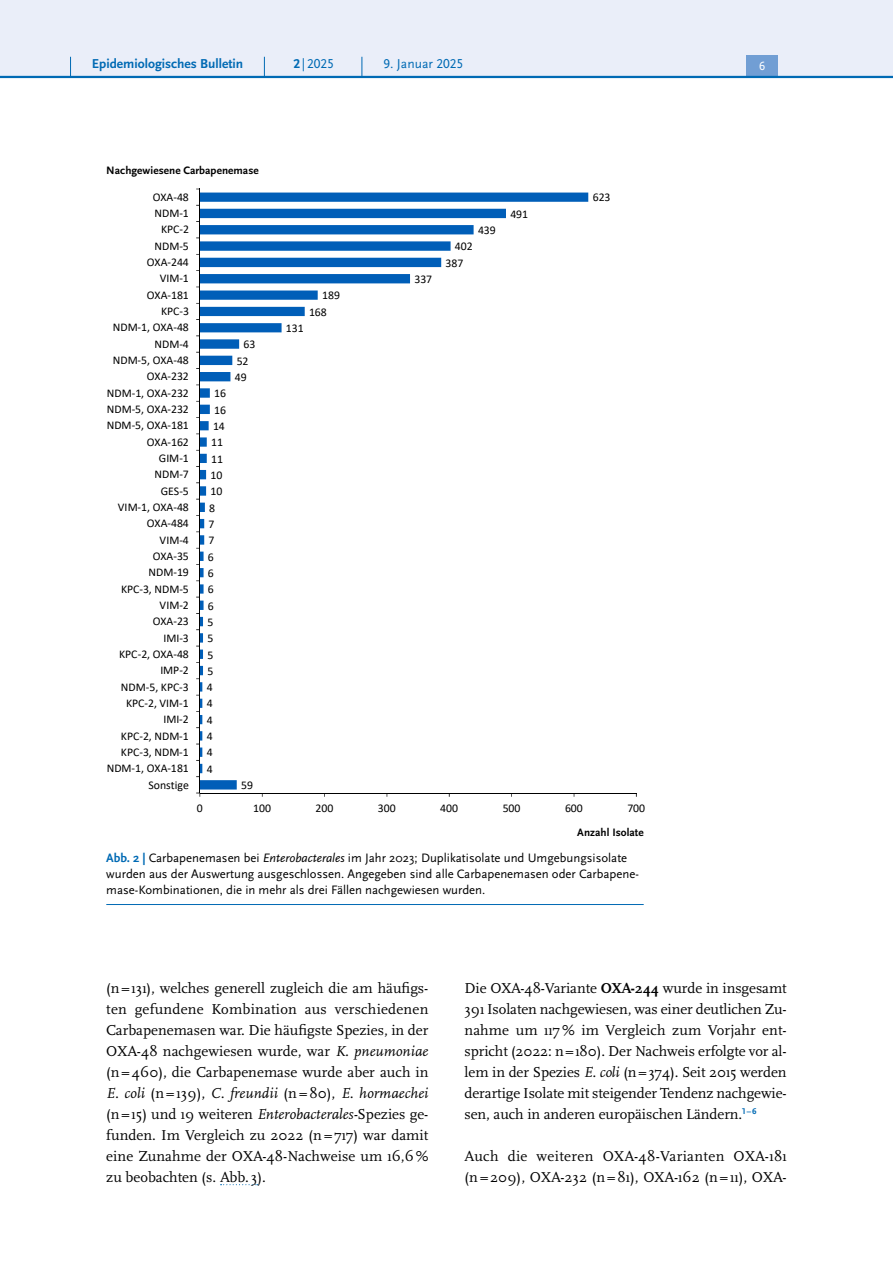
<style>
.page{position:relative;width:893px;height:1263px;background:#fff}
.page>*{position:absolute;margin:0;border:0;box-sizing:border-box;transform-origin:0 0}
.P_-_Fließtext{font:15px/21px "Scala Pro";letter-spacing:.005em;color:#000;text-align:justify}
.P_-_Fließtext-2{font:15px/21px "Scala Pro";letter-spacing:.025em;color:#000}
.t1{font:700 13.5px "Scala Sans Pro";color:#006ab4}
.t2{font:13.5px "Scala Sans Pro";color:#006ab4}
.P_-_Bildunterschrift{font:12.75px/15.8px "Scala Sans Pro";color:#000}
.t3{font:12.45px "Scala Sans Pro";color:#fff}
.t4{font:11.7px/16.4px "Calibri";color:#000}
.Text_klein_schwarz_bold{font:700 11.25px "Scala Sans Pro";letter-spacing:.005em;color:#000}
.s1{font-weight:700}
.s2{font-weight:700;color:#006ab4}
.s3{font-style:italic}
</style>
<div class="page">
<svg style="left:221px;top:1184px;width:37px;height:1px"></svg>
<hr style="left:106px;top:904px;width:538px;height:1px;background:#006ab4">
<svg style="left:201px;top:193px;width:387px;height:596px"></svg>
<hr style="left:200px;top:793px;width:436px;height:1px;background:#000">
<hr style="left:200px;top:189px;width:1px;height:604px;background:#000">
<div style="left:0;top:0;width:893px;height:77px;background:#eaeef9"></div>
<div style="left:746px;top:55px;width:32px;height:21px;background:#719ed4"></div>
<hr style="left:0;top:76px;width:893px;height:2px;background:#006ab4">
<svg style="left:70px;top:57px;width:1px;height:19px"></svg>
<svg style="left:264px;top:57px;width:1px;height:19px"></svg>
<svg style="left:362px;top:57px;width:1px;height:19px"></svg>
<p class="t1" style="left:92px;top:55px;width:153px">Epidemiologisches Bulletin</p>
<p class="t2" style="left:294px;top:55px;width:42px"><span class="s1">2</span> | 2025</p>
<p class="t2" style="left:383px;top:55px;width:82px">9. Januar 2025</p>
<p class="t3" style="left:759px;top:59px;width:8px">6</p>
<p class="Text_klein_schwarz_bold" style="left:106px;top:164px;width:154px">Nachgewiesene Carbapenemase</p>
<p class="t4" style="left:107px;top:188px;width:84px;text-align:right">OXA‐48<br>NDM‐1<br>KPC‐2<br>NDM‐5<br>OXA‐244<br>VIM‐1<br>OXA‐181<br>KPC‐3<br>NDM‐1, OXA‐48<br>NDM‐4<br>NDM‐5, OXA‐48<br>OXA‐232<br>NDM‐1, OXA‐232<br>NDM‐5, OXA‐232<br>NDM‐5, OXA‐181<br>OXA‐162<br>GIM‐1<br>NDM‐7<br>GES‐5<br>VIM‐1, OXA‐48<br>OXA‐484<br>VIM‐4<br>OXA‐35<br>NDM‐19<br>KPC‐3, NDM‐5<br>VIM‐2<br>OXA‐23<br>IMI‐3<br>KPC‐2, OXA‐48<br>IMP‐2<br>NDM‐5, KPC‐3<br>KPC‐2, VIM‐1<br>IMI‐2<br>KPC‐2, NDM‐1<br>KPC‐3, NDM‐1<br>NDM‐1, OXA‐181<br>Sonstige</p>
<p class="t4" style="left:214px;top:385px;width:13px">16</p>
<p class="t4" style="left:214px;top:401px;width:13px">16</p>
<p class="t4" style="left:213px;top:417px;width:13px">14</p>
<p class="t4" style="left:211px;top:434px;width:13px">11</p>
<p class="t4" style="left:211px;top:450px;width:13px">11</p>
<p class="t4" style="left:211px;top:466px;width:13px">10</p>
<p class="t4" style="left:211px;top:483px;width:13px">10</p>
<p class="t4" style="left:209px;top:499px;width:7px">8</p>
<p class="t4" style="left:209px;top:515px;width:7px">7</p>
<p class="t4" style="left:209px;top:532px;width:7px">7</p>
<p class="t4" style="left:208px;top:548px;width:7px">6</p>
<p class="t4" style="left:208px;top:564px;width:7px">6</p>
<p class="t4" style="left:208px;top:581px;width:7px">6</p>
<p class="t4" style="left:208px;top:597px;width:7px">6</p>
<p class="t4" style="left:207px;top:613px;width:7px">5</p>
<p class="t4" style="left:207px;top:630px;width:7px">5</p>
<p class="t4" style="left:207px;top:646px;width:7px">5</p>
<p class="t4" style="left:207px;top:662px;width:7px">5</p>
<p class="t4" style="left:207px;top:679px;width:7px">4</p>
<p class="t4" style="left:207px;top:695px;width:7px">4</p>
<p class="t4" style="left:207px;top:711px;width:7px">4</p>
<p class="t4" style="left:207px;top:728px;width:7px">4</p>
<p class="t4" style="left:207px;top:744px;width:7px">4</p>
<p class="t4" style="left:207px;top:760px;width:7px">4</p>
<p class="t4" style="left:235px;top:336px;width:22px;text-indent:9px">63<br>52<br>49</p>
<p class="t4" style="left:241px;top:777px;width:13px">59</p>
<p class="t4" style="left:309px;top:287px;width:32px;text-indent:13px">189<br>168</p>
<p class="t4" style="left:286px;top:320px;width:19px">131</p>
<p class="t4" style="left:414px;top:271px;width:19px">337</p>
<p class="t4" style="left:478px;top:222px;width:19px">439</p>
<p class="t4" style="left:446px;top:238px;width:29px;text-indent:9px">402<br>387</p>
<p class="t4" style="left:510px;top:205px;width:19px">491</p>
<p class="t4" style="left:593px;top:189px;width:19px">623</p>
<p class="t4" style="left:197px;top:799px;width:7px">0</p>
<p class="t4" style="left:253px;top:799px;width:19px">100</p>
<p class="t4" style="left:316px;top:799px;width:19px">200</p>
<p class="t4" style="left:378px;top:799px;width:19px">300</p>
<p class="t4" style="left:440px;top:799px;width:19px">400</p>
<p class="t4" style="left:503px;top:799px;width:19px">500</p>
<p class="t4" style="left:565px;top:799px;width:19px">600</p>
<p class="t4" style="left:627px;top:799px;width:19px">700</p>
<p class="Text_klein_schwarz_bold" style="left:577px;top:826px;width:68px">Anzahl Isolate</p>
<p class="P_-_Bildunterschrift" style="left:106px;top:850px;width:534px"><span class="s2">Abb. 2 |</span> Carbapenemasen bei <span class="s3">Enterobacterales</span> im Jahr 2023; Duplikatisolate und Umgebungsisolate wurden aus der Auswertung ausgeschlossen. Angegeben sind alle Carbapenemasen oder Carbapene&shy;mase-Kombinationen, die in mehr als drei Fällen nachgewiesen wurden.</p>
<p class="P_-_Fließtext" style="left:106px;top:977px;width:324px">(n=131), welches generell zugleich die am häufigs&shy;ten gefundene Kombination aus verschiedenen Carbapenemasen war. Die häufigste Spezies, in der OXA-48 nachgewiesen wurde, war <span class="s3">K. pneumoniae </span>(n=460), die Carbapenemase wurde aber auch in <span class="s3">E. coli</span> (n= 139), <span class="s3">C. freundii</span> (n= 80), <span class="s3">E. hormaechei </span>(n=15) und 19 weiteren <span class="s3">Enterobacterales-</span>Spezies ge&shy;funden. Im Vergleich zu 2022 (n=717) war damit eine Zunahme der OXA-48-Nachweise um 16,6% zu beobachten (s. Abb. 3).</p>
<p class="P_-_Fließtext" style="left:465px;top:977px;width:324px">Die OXA-48-Variante <span class="s1">OXA-244</span> wurde in insgesamt 391 Isolaten nachgewiesen, was einer deutlichen Zu&shy;nahme um 117% im Vergleich zum Vorjahr ent&shy;spricht (2022: n=180). Der Nachweis erfolgte vor al&shy;lem in der Spezies <span class="s3">E. coli</span> (n=374). Seit 2015 werden derartige Isolate mit steigender Tendenz nachgewie&shy;sen, auch in anderen europäischen Ländern.<sup>1–6</sup></p>
<p class="P_-_Fließtext-2" style="left:465px;top:1145px;width:324px">Auch die weiteren OXA-48-Varianten OXA-181 (n=209), OXA-232 (n=81), OXA-162 (n=11), OXA-</p>
</div>
